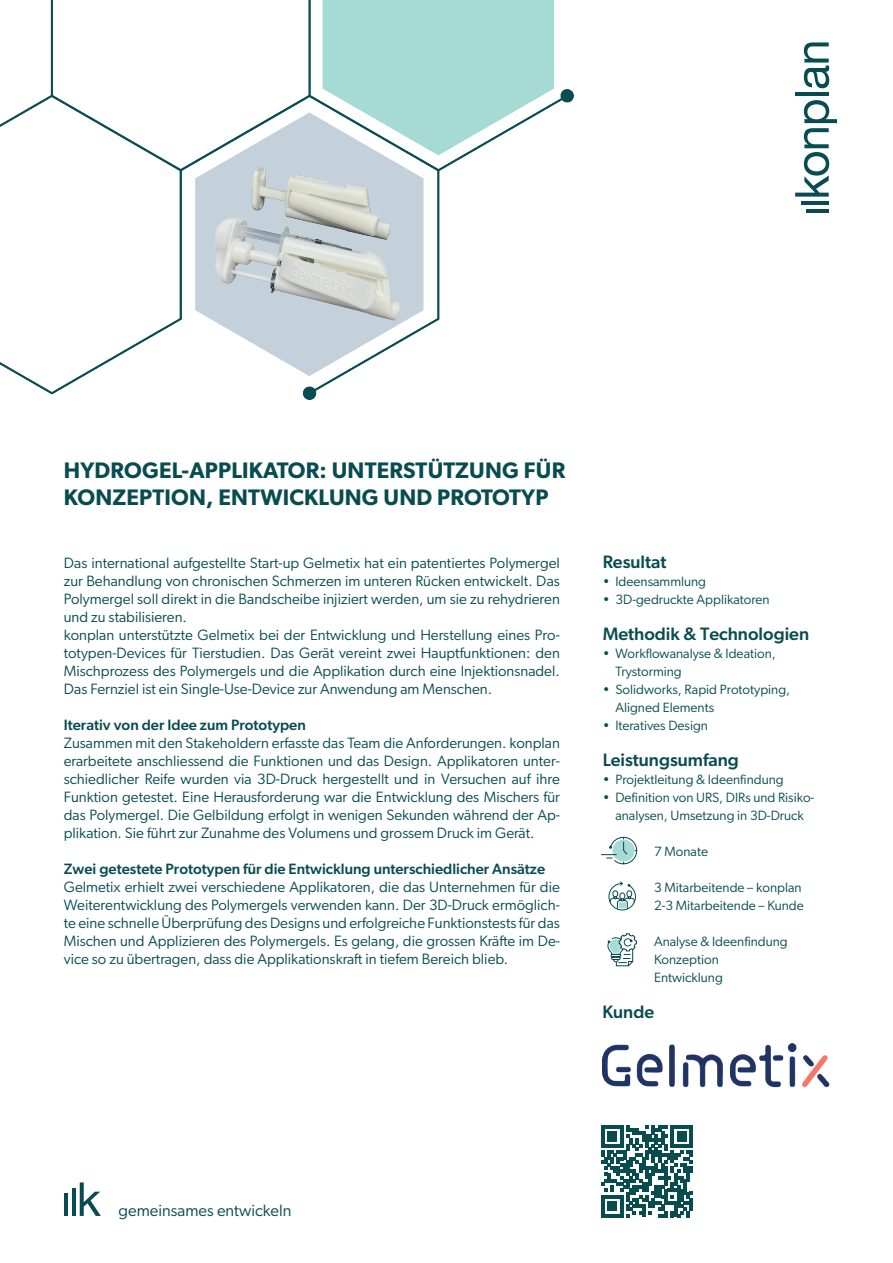
<style>
.page{position:relative;width:893px;height:1263px;background:#fff}
.page>*{position:absolute;margin:0;border:0;box-sizing:border-box;transform-origin:0 0}
.t1{font:600 22.5px/27px "Gibson";letter-spacing:.01em;color:#084c50}
.t2{font:500 18px "Gibson";color:#084c50}
.t3{font:16.5px "Gibson";color:#084c50}
.t4{font:15px/18px "Gibson";color:#084c50;text-align:justify}
.t5{font:500 15px "Gibson";color:#084c50}
.t6{font:13.5px/18px "Gibson";color:#084c50}
</style>
<div class="page">
<svg style="left:80px;top:1182px;width:21px;height:34px"></svg>
<hr style="left:72px;top:1188px;width:4px;height:28px;background:#084c51">
<hr style="left:64px;top:1194px;width:4px;height:22px;background:#084c51">
<svg style="left:804px;top:42px;width:25px;height:46px"></svg>
<svg style="left:795px;top:100px;width:42px;height:97px"></svg>
<hr style="left:801px;top:201px;width:28px;height:4px;background:#084c51">
<hr style="left:807px;top:209px;width:22px;height:4px;background:#084c51">
<hr style="left:795px;top:92px;width:34px;height:4px;background:#084c51">
<img style="left:0;top:0;width:573px;height:400px">
<svg style="left:601px;top:1125px;width:92px;height:92px"></svg>
<img style="left:195px;top:112px;width:228px;height:264px">
<img style="left:603px;top:1043px;width:226px;height:44px">
<svg style="left:601px;top:837px;width:36px;height:27px"></svg>
<svg style="left:608px;top:881px;width:28px;height:29px"></svg>
<svg style="left:607px;top:933px;width:30px;height:33px"></svg>
<h1 class="t1" style="left:64px;top:456px;width:503px">HYDROGEL-APPLIKATOR: UNTERSTÜTZUNG FÜR<br>KONZEPTION, ENTWICKLUNG UND PROTOTYP</h1>
<p class="t4" style="left:64px;top:553px;width:498px;text-align:left">Das international aufgestellte Start-up Gelmetix hat ein patentiertes Polymergel zur Behandlung von chronischen Schmerzen im unteren Rücken entwickelt. Das Polymergel soll direkt in die Bandscheibe injiziert werden, um sie zu rehydrieren und zu stabilisieren.<br>konplan unterstützte Gelmetix bei der Entwicklung und Herstellung eines Pro&shy;totypen-Devices für Tierstudien. Das Gerät vereint zwei Hauptfunktionen: den Mischprozess des Polymergels und die Applikation durch eine Injektionsnadel.<br>Das Fernziel ist ein Single-Use-Device zur Anwendung am Menschen.</p>
<p class="t5" style="left:64px;top:716px;width:244px">Iterativ von der Idee zum Prototypen</p>
<p class="t4" style="left:64px;top:733px;width:498px">Zusammen mit den Stakeholdern erfasste das Team die Anforderungen. konplan erarbeitete anschliessend die Funktionen und das Design. Applikatoren unter&shy;schiedlicher Reife wurden via 3D-Druck hergestellt und in Versuchen auf ihre Funktion getestet. Eine Herausforderung war die Entwicklung des Mischers für das Polymergel. Die Gelbildung erfolgt in wenigen Sekunden während der Ap&shy;plikation. Sie führt zur Zunahme des Volumens und grossem Druck im Gerät.</p>
<p class="t5" style="left:64px;top:860px;width:483px">Zwei getestete Prototypen für die Entwicklung unterschiedlicher Ansätze</p>
<p class="t4" style="left:64px;top:877px;width:498px">Gelmetix erhielt zwei verschiedene Applikatoren, die das Unternehmen für die Weiterentwicklung des Polymergels verwenden kann. Der 3D-Druck ermöglich&shy;te eine schnelle Überprüfung des Designs und erfolgreiche Funktionstests für das Mischen und Applizieren des Polymergels. Es gelang, die grossen Kräfte im De&shy;vice so zu übertragen, dass die Applikationskraft in tiefem Bereich blieb.</p>
<p class="t2" style="left:603px;top:551px;width:65px">Resultat</p>
<p class="t6" style="left:603px;top:572px;width:105px">• Ideensammlung</p>
<p class="t6" style="left:603px;top:590px;width:169px">• 3D-gedruckte Applikatoren</p>
<p class="t2" style="left:603px;top:623px;width:208px">Methodik &amp; Technologien</p>
<p class="t6" style="left:615px;top:644px;width:162px;text-indent:-13px">• Workflowanalyse &amp; Ideation,<br>Trystorming</p>
<p class="t6" style="left:615px;top:680px;width:176px;text-indent:-13px">• Solidworks, Rapid Prototyping,<br>Aligned Elements</p>
<p class="t6" style="left:603px;top:716px;width:107px">• Iteratives Design</p>
<p class="t2" style="left:603px;top:749px;width:138px">Leistungsumfang</p>
<p class="t6" style="left:603px;top:770px;width:182px">• Projektleitung &amp; Ideenfindung</p>
<p class="t6" style="left:603px;top:788px;width:213px;text-align:center">• Definition von URS, DIRs und Risiko&shy;analysen, Umsetzung in 3D-Druck</p>
<p class="t6" style="left:654px;top:842px;width:55px">7 Monate</p>
<p class="t6" style="left:654px;top:878px;width:151px">3 Mitarbeitende – konplan<br>2-3 Mitarbeitende – Kunde</p>
<p class="t6" style="left:654px;top:932px;width:135px">Analyse &amp; Ideenfindung<br>Konzeption<br>Entwicklung</p>
<p class="t2" style="left:602px;top:1001px;width:53px">Kunde</p>
<p class="t3" style="left:119px;top:1200px;width:174px">gemeinsames entwickeln</p>
</div>
